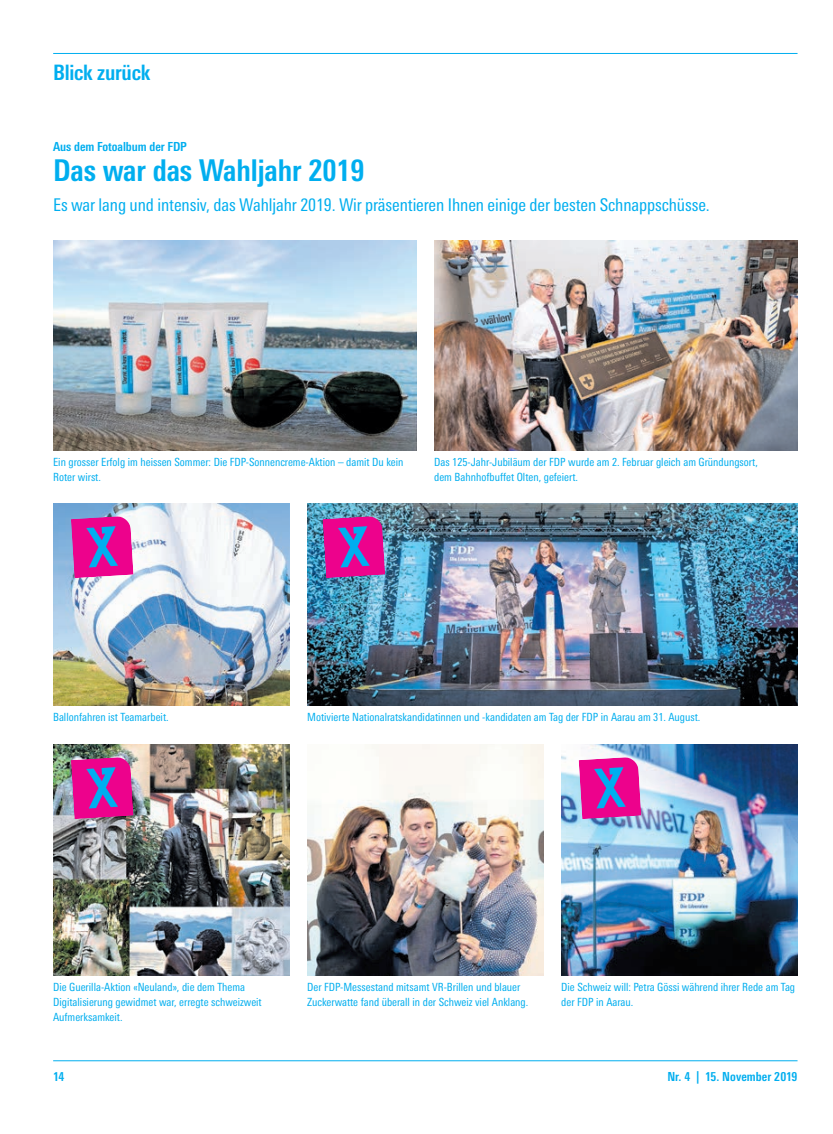
<style>
.page{position:relative;width:833px;height:1134px;background:#fff}
.page>*{position:absolute;margin:0;border:0;box-sizing:border-box;transform-origin:0 0}
.t1{font:700 condensed 30px "Linotype Univers";letter-spacing:-.005em;color:#00aeef}
.t2{font:700 condensed 21.25px "Linotype Univers";letter-spacing:-.01em;color:#00aeef}
.t3{font:condensed 17.5px "Linotype Univers";letter-spacing:-.005em;color:#00aeef}
.t4{font:700 condensed 12.5px "Linotype Univers";letter-spacing:-.005em;color:#00aeef}
.t5{font:condensed 11.25px/15px "Linotype Univers";color:#00aeef}
</style>
<div class="page">
<hr style="left:53px;top:1060px;width:744px;height:1px;background:#00aeef">
<hr style="left:53px;top:53px;width:744px;height:1px;background:#00aeef">
<img style="left:53px;top:241px;width:363px;height:210px">
<img style="left:307px;top:744px;width:236px;height:232px">
<img style="left:307px;top:503px;width:490px;height:203px">
<img style="left:53px;top:503px;width:236px;height:203px">
<img style="left:561px;top:744px;width:236px;height:232px">
<img style="left:434px;top:241px;width:363px;height:210px">
<img style="left:53px;top:744px;width:236px;height:232px">
<svg style="left:71px;top:516px;width:62px;height:62px"></svg>
<svg style="left:578px;top:757px;width:63px;height:62px"></svg>
<svg style="left:71px;top:757px;width:62px;height:62px"></svg>
<svg style="left:322px;top:516px;width:63px;height:62px"></svg>
<h2 class="t2" style="left:53px;top:60px;width:98px">Blick zurück</h2>
<p class="t4" style="left:53px;top:139px;width:135px">Aus dem Fotoalbum der FDP</p>
<h1 class="t1" style="left:53px;top:152px;width:313px">Das war das Wahljahr 2019</h1>
<h3 class="t3" style="left:53px;top:194px;width:658px">Es war lang und intensiv, das Wahljahr 2019. Wir präsentieren Ihnen einige der besten Schnappschüsse.</h3>
<p class="t5" style="left:53px;top:454px;width:352px">Ein grosser Erfolg im heissen Sommer: Die FDP-Sonnencreme-Aktion – damit Du kein<br>Roter wirst.</p>
<p class="t5" style="left:434px;top:454px;width:325px">Das 125-Jahr-Jubiläum der FDP wurde am 2. Februar gleich am Gründungsort, dem Bahnhofbuffet Olten, gefeiert.</p>
<p class="t5" style="left:53px;top:709px;width:117px">Ballonfahren ist Teamarbeit.</p>
<p class="t5" style="left:307px;top:709px;width:395px">Motivierte Nationalratskandidatinnen und -kandidaten am Tag der FDP in Aarau am 31. August.</p>
<p class="t5" style="left:53px;top:979px;width:210px">Die Guerilla-Aktion «Neuland», die dem Thema<br>Digitalisierung gewidmet war, erregte schweizweit<br>Aufmerksamkeit.</p>
<p class="t5" style="left:307px;top:979px;width:223px">Der FDP-Messestand mitsamt VR-Brillen und blauer<br>Zuckerwatte fand überall in der Schweiz viel Anklang.</p>
<p class="t5" style="left:561px;top:979px;width:235px">Die Schweiz will: Petra Gössi während ihrer Rede am Tag der FDP in Aarau.</p>
<p class="t4" style="left:53px;top:1069px;width:13px">14</p>
<p class="t4" style="left:667px;top:1069px;width:132px">Nr. 4 | 15. November 2019</p>
</div>
